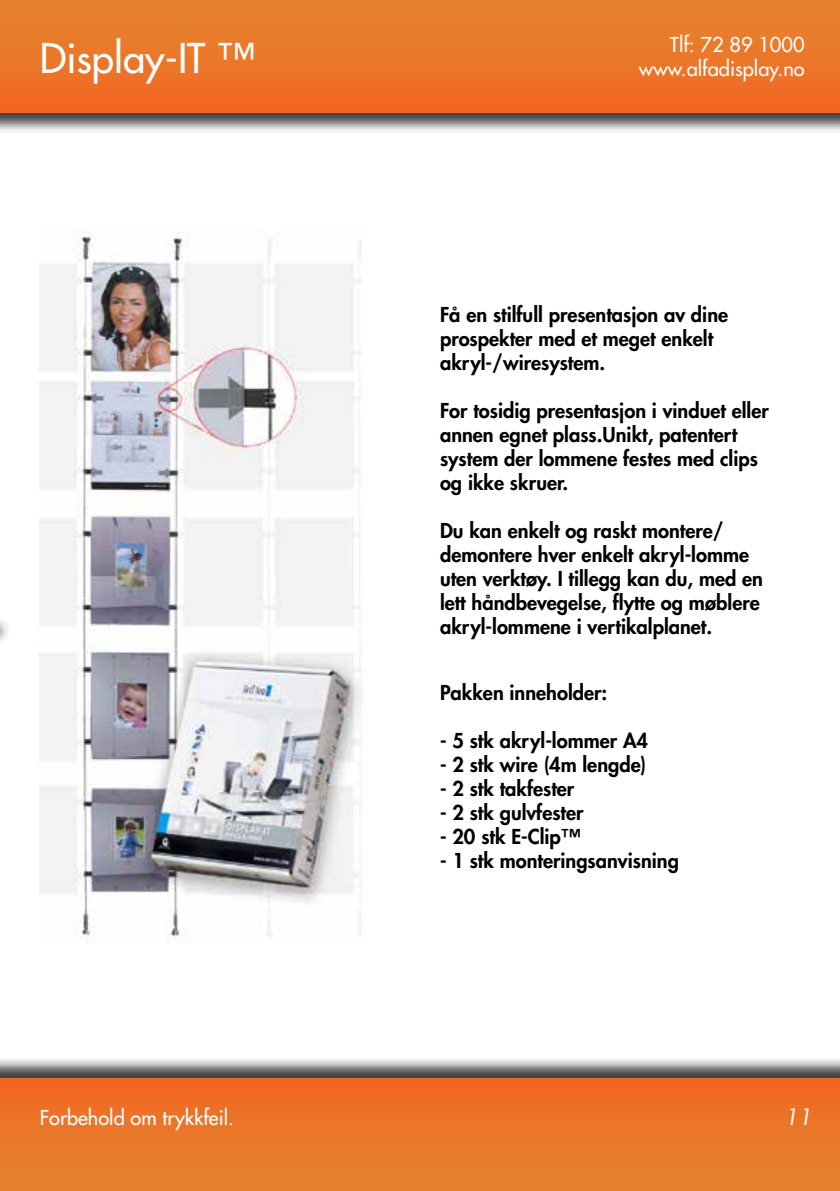
<style>
.page{position:relative;width:840px;height:1191px;background:#fff}
.page>*{position:absolute;margin:0;border:0;box-sizing:border-box;transform-origin:0 0}
.t1{font:500 40px "Futura Std";color:#fff}
.t2{font:italic 22px "Futura Std";color:#fff}
.t3{font:800 20px/24px "Futura Std";color:#000}
.t4{font:500 20px "Futura Std";color:#fff}
</style>
<div class="page">
<div style="left:0;top:1056px;width:839px;height:135px;background:#000;opacity:.75"></div>
<div style="left:0;top:1078px;width:839px;height:113px;background:linear-gradient(to bottom,#f16622,#e5852f)"></div>
<div style="left:0;top:0;width:839px;height:135px;background:#000;opacity:.75"></div>
<div style="left:0;top:0;width:839px;height:112px;background:linear-gradient(to bottom,#e5852f,#f16722)"></div>
<div style="left:0;top:615px;width:10px;height:31px;background:#000;opacity:.75"></div>
<img style="left:40px;top:232px;width:322px;height:711px">
<h1 class="t1" style="left:40px;top:33px;width:216px">Display-IT ™</h1>
<p class="t4" style="left:669px;top:32px;width:136px">Tlf: 72 89 1000</p>
<p class="t4" style="left:638px;top:56px;width:167px">www.alfadisplay.no</p>
<p class="t3" style="left:440px;top:302px;width:289px">Få en stilfull presentasjon av dine prospekter med et meget enkelt akryl-/wiresystem.</p>
<p class="t3" style="left:440px;top:398px;width:330px">For tosidig presentasjon i vinduet eller annen egnet plass.Unikt, patentert system der lommene festes med clips og ikke skruer.</p>
<p class="t3" style="left:440px;top:518px;width:324px">Du kan enkelt og raskt montere/ demontere hver enkelt akryl-lomme uten verktøy. I tillegg kan du, med en lett håndbevegelse, flytte og møblere akryl-lommene i vertikalplanet.</p>
<p class="t3" style="left:440px;top:680px;width:169px">Pakken inneholder:</p>
<p class="t3" style="left:440px;top:728px;width:209px">- 5 stk akryl-lommer A4</p>
<p class="t3" style="left:440px;top:752px;width:207px">- 2 stk wire (4m lengde)</p>
<p class="t3" style="left:440px;top:776px;width:136px">- 2 stk takfester</p>
<p class="t3" style="left:440px;top:800px;width:145px">- 2 stk gulvfester</p>
<p class="t3" style="left:440px;top:824px;width:142px">- 20 stk E-Clip™</p>
<p class="t3" style="left:440px;top:848px;width:240px">- 1 stk monteringsanvisning</p>
<p class="t4" style="left:40px;top:1105px;width:196px">Forbehold om trykkfeil.</p>
<p class="t2" style="left:784px;top:1102px;width:29px">11</p>
</div>
